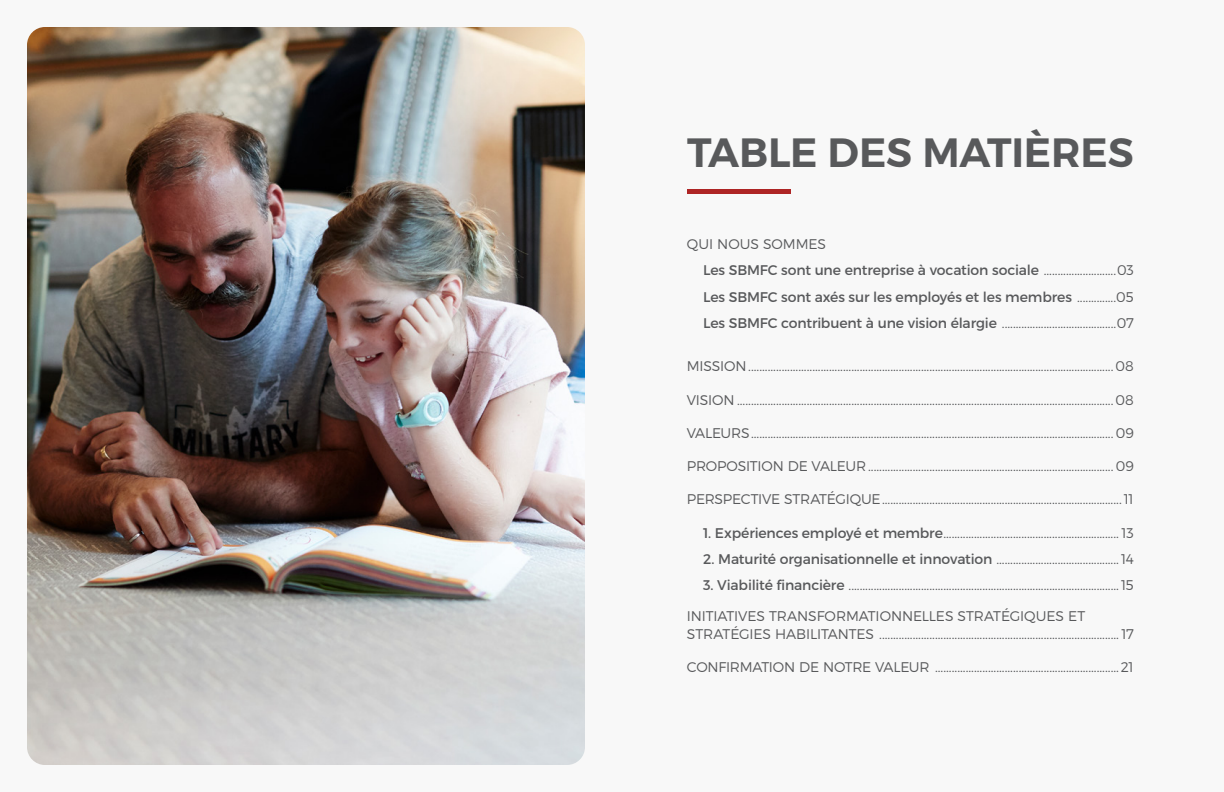
<style>
.page{position:relative;width:1224px;height:792px;background:#f8f8f8}
.page>*{position:absolute;margin:0;border:0;box-sizing:border-box;transform-origin:0 0}
.t1{font:600 40.9px "Montserrat";letter-spacing:-.005em;color:#58595b}
.t2{font:300 14px/17.5px "Montserrat";letter-spacing:-.01em;color:#58595b}
.t3{font:14px/26.3px "Montserrat";letter-spacing:-.01em;color:#58595b}
.s1{font-weight:300}
.s2{font-weight:400}
</style>
<div class="page">
<img style="left:27px;top:27px;width:558px;height:738px">
<div style="left:687px;top:189px;width:103px;height:5px;background:#ae2525"></div>
<h1 class="t1" style="left:687px;top:128px;width:448px">TABLE DES MATIÈRES</h1>
<p class="t3" style="left:703px;top:231px;width:432px;text-indent:-16px"><span class="s1">QUI NOUS SOMMES<br></span>Les SBMFC sont une entreprise à vocation sociale <span class="s1">..........................03<br></span>Les SBMFC sont axés sur les employés et les membres <span class="s1">..............05<br></span>Les SBMFC contribuent à une vision élargie <span class="s1">.........................................07</span></p>
<p class="t2" style="left:687px;top:357px;width:448px">MISSION................................................................................................................................... 08</p>
<p class="t2" style="left:687px;top:391px;width:448px">VISION ....................................................................................................................................... 08</p>
<p class="t2" style="left:687px;top:424px;width:448px">VALEURS.................................................................................................................................. 09</p>
<p class="t2" style="left:687px;top:457px;width:448px">PROPOSITION DE VALEUR........................................................................................ 09</p>
<p class="t2" style="left:687px;top:490px;width:448px">PERSPECTIVE STRATÉGIQUE......................................................................................11</p>
<p class="t2" style="left:703px;top:524px;width:432px"><span class="s2">1. Expériences employé et membre</span>............................................................... 13</p>
<p class="t2" style="left:703px;top:550px;width:432px"><span class="s2">2. Maturité organisationnelle et innovation</span> ............................................14</p>
<p class="t2" style="left:703px;top:576px;width:432px"><span class="s2">3. Viabilité financière</span> .................................................................................................15</p>
<p class="t2" style="left:687px;top:607px;width:448px">INITIATIVES TRANSFORMATIONNELLES STRATÉGIQUES ET<br>STRATÉGIES HABILITANTES ...................................................................................... 17</p>
<p class="t2" style="left:687px;top:658px;width:448px">CONFIRMATION DE NOTRE VALEUR ..................................................................21</p>
</div>
